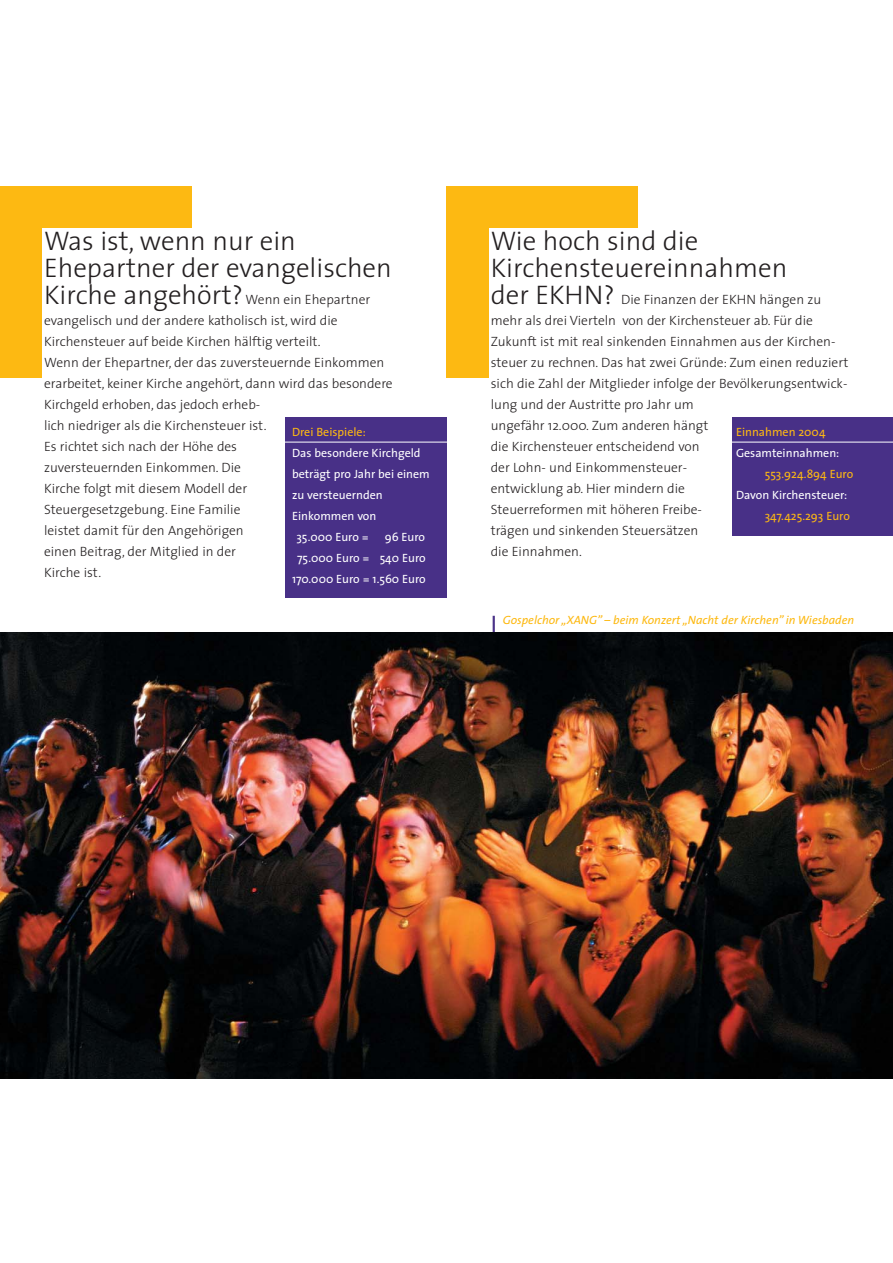
<style>
.page{position:relative;width:893px;height:1263px;background:#fff}
.page>*{position:absolute;margin:0;border:0;box-sizing:border-box;transform-origin:0 0}
.t1{font:300 27px/27px "The Sans";color:#231f20}
.t2{font:300 13.5px/21px "The Sans";color:#231f20}
.t3{font:12px/21px "The Sans";color:#fff;text-align:right}
.t4{font:12px "The Sans";color:#fdb813}
.t5{font:italic 12px "The Sans";color:#fdb912}
.s1{font-size:27px}
.s2{font-style:normal;font-size:24px;color:#483087}
</style>
<div class="page">
<img style="left:0;top:632px;width:892px;height:447px">
<div style="left:446px;top:186px;width:192px;height:191px;background:#fdb912"></div>
<div style="left:489px;top:228px;width:361px;height:342px;background:#fff"></div>
<div style="left:731px;top:418px;width:161px;height:118px;background:#483087"></div>
<hr style="left:731px;top:442px;width:161px;height:1px;background:#fff">
<div style="left:0;top:186px;width:191px;height:191px;background:#fdb912"></div>
<div style="left:43px;top:228px;width:361px;height:371px;background:#fff"></div>
<div style="left:285px;top:418px;width:161px;height:180px;background:#483087"></div>
<hr style="left:280px;top:442px;width:167px;height:1px;background:#fff">
<h1 class="t1" style="left:44px;top:230px;width:349px">Was ist, wenn nur ein<br>Ehepartner der evangelischen</h1>
<p class="t2" style="left:44px;top:290px;width:350px"><span class="s1">Kirche angehört?</span> Wenn ein Ehepartner evangelisch und der andere katholisch ist, wird die Kirchensteuer auf beide Kirchen hälftig verteilt.<br>Wenn der Ehepartner, der das zuversteuernde Einkommen erarbeitet, keiner Kirche angehört, dann wird das besondere Kirchgeld erhoben, das jedoch erheb-<br>lich niedriger als die Kirchensteuer ist.<br>Es richtet sich nach der Höhe des<br>zuversteuernden Einkommen. Die<br>Kirche folgt mit diesem Modell der<br>Steuergesetzgebung. Eine Familie<br>leistet damit für den Angehörigen<br>einen Beitrag, der Mitglied in der<br>Kirche ist.</p>
<p class="t4" style="left:292px;top:428px;width:75px">Drei Beispiele:</p>
<p class="t3" style="left:292px;top:444px;width:130px">Das besondere Kirchgeld</p>
<p class="t3" style="left:292px;top:465px;width:139px">beträgt pro Jahr bei einem</p>
<p class="t3" style="left:292px;top:486px;width:92px">zu versteuernden</p>
<p class="t3" style="left:292px;top:507px;width:86px">Einkommen von</p>
<p class="t3" style="left:296px;top:528px;width:74px">35.000 Euro =</p>
<p class="t3" style="left:292px;top:528px;width:135px">96 Euro<br>75.000 Euro = 540 Euro<br>170.000 Euro = 1.560 Euro</p>
<h1 class="t1" style="left:490px;top:230px;width:298px">Wie hoch sind die<br>Kirchensteuereinnahmen</h1>
<p class="t2" style="left:490px;top:290px;width:359px"><span class="s1">der EKHN?</span> Die Finanzen der EKHN hängen zu mehr als drei Vierteln von der Kirchensteuer ab. Für die Zukunft ist mit real sinkenden Einnahmen aus der Kirchen&shy;steuer zu rechnen. Das hat zwei Gründe: Zum einen reduziert sich die Zahl der Mitglieder infolge der Bevölkerungsentwick&shy;lung und der Austritte pro Jahr um<br>ungefähr 12.000. Zum anderen hängt<br>die Kirchensteuer entscheidend von<br>der Lohn- und Einkommensteuer-<br>entwicklung ab. Hier mindern die<br>Steuerreformen mit höheren Freibe-<br>trägen und sinkenden Steuersätzen<br>die Einnahmen.</p>
<p class="t4" style="left:736px;top:428px;width:91px">Einnahmen 2004</p>
<p class="t3" style="left:736px;top:444px;width:105px">Gesamteinnahmen:</p>
<p class="t4" style="left:764px;top:470px;width:90px">553.924.894 Euro</p>
<p class="t3" style="left:736px;top:486px;width:113px">Davon Kirchensteuer:</p>
<p class="t4" style="left:764px;top:512px;width:87px">347.425.293 Euro</p>
<p class="t5" style="left:490px;top:616px;width:365px"><span class="s2">I</span> Gospelchor „XANG” – beim Konzert „Nacht der Kirchen” in Wiesbaden</p>
</div>
